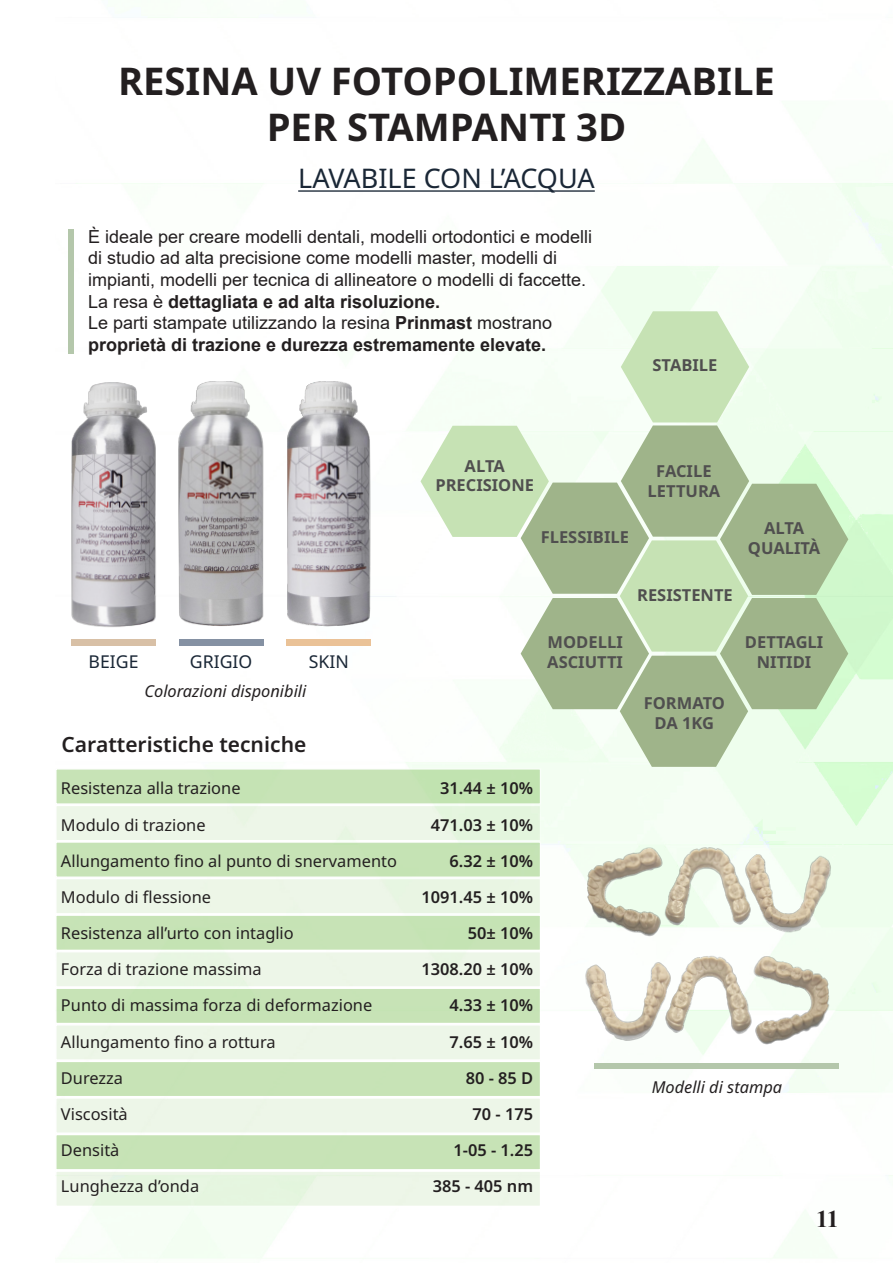
<style>
.page{position:relative;width:893px;height:1263px;background:#fff}
.page>*{position:absolute;margin:0;border:0;box-sizing:border-box;transform-origin:0 0}
.t1{font:700 38.1px "Noto Sans";color:#231f20}
.t2{font:27px "Noto Sans";color:#1a2736}
.t3{font:700 24px "Times New Roman";color:#231f20}
.t4{font:600 21px "Noto Sans";color:#231f20}
.t5{font:18px/21.6px "Arial";color:#231f20}
.t6{font:700 18px/21.6px "Arial";color:#231f20}
.t7{font:17.7px "Noto Sans";color:#1a2736}
.t8{font:700 16.5px/19.8px "Noto Sans";color:#504f4f}
.t9{font:16.35px "Noto Sans";color:#231f20}
.t10{font:600 16.35px "Noto Sans";color:#231f20}
.t11{font:italic 16.35px "Noto Sans";color:#231f20}
.s1{font-weight:400}
</style>
<div class="page">
<div style="left:55px;top:768px;width:486px;height:37px;background:#c7e3b6;border:1px solid #fff"></div>
<div style="left:55px;top:805px;width:486px;height:36px;background:#edf6e8;border:1px solid #fff"></div>
<div style="left:55px;top:841px;width:486px;height:37px;background:#c7e3b6;border:1px solid #fff"></div>
<div style="left:55px;top:878px;width:486px;height:36px;background:#edf6e7;border:1px solid #fff"></div>
<div style="left:55px;top:914px;width:486px;height:37px;background:#c7e3b6;border:1px solid #fff"></div>
<div style="left:55px;top:951px;width:486px;height:36px;background:#edf6e8;border:1px solid #fff"></div>
<div style="left:55px;top:987px;width:486px;height:37px;background:#c7e3b6;border:1px solid #fff"></div>
<div style="left:55px;top:1024px;width:486px;height:37px;background:#edf6e8;border:1px solid #fff"></div>
<div style="left:55px;top:1061px;width:486px;height:36px;background:#c7e3b6;border:1px solid #fff"></div>
<div style="left:55px;top:1097px;width:486px;height:37px;background:#edf6e8;border:1px solid #fff"></div>
<div style="left:55px;top:1134px;width:486px;height:36px;background:#c7e3b6;border:1px solid #fff"></div>
<div style="left:55px;top:1170px;width:486px;height:37px;background:#ecf6e7;border:1px solid #fff"></div>
<hr style="left:298px;top:190px;width:297px;height:2px;background:#1a2736">
<img style="left:287px;top:381px;width:84px;height:246px">
<div style="left:286px;top:640px;width:85px;height:6px;background:#eac297"></div>
<img style="left:71px;top:382px;width:85px;height:245px">
<div style="left:71px;top:640px;width:85px;height:6px;background:#d8c0a6"></div>
<img style="left:179px;top:381px;width:85px;height:246px">
<div style="left:179px;top:640px;width:85px;height:6px;background:#8591a3"></div>
<img style="left:576px;top:836px;width:263px;height:103px">
<img style="left:576px;top:944px;width:263px;height:103px">
<div style="left:595px;top:1063px;width:244px;height:5px;background:#b4c7ab"></div>
<div style="left:68px;top:230px;width:6px;height:124px;background:#b4c7ab"></div>
<svg style="left:420px;top:311px;width:428px;height:456px"></svg>
<p class="t1" style="left:118px;top:54px;width:658px">RESINA UV FOTOPOLIMERIZZABILE</p>
<p class="t1" style="left:267px;top:100px;width:361px">PER STAMPANTI 3D</p>
<p class="t2" style="left:298px;top:160px;width:298px">LAVABILE CON L’ACQUA</p>
<p class="t5" style="left:88px;top:225px;width:506px">È ideale per creare modelli dentali, modelli ortodontici e modelli di studio ad alta precisione come modelli master, modelli di impianti, modelli per tecnica di allineatore o modelli di faccette.</p>
<p class="t6" style="left:88px;top:291px;width:354px"><span class="s1">La resa è</span> dettagliata e ad alta risoluzione.</p>
<p class="t6" style="left:88px;top:312px;width:466px"><span class="s1">Le parti stampate utilizzando la resina</span> Prinmast <span class="s1">mostrano </span>proprietà di trazione e durezza estremamente elevate.</p>
<p class="t8" style="left:652px;top:356px;width:66px">STABILE</p>
<p class="t7" style="left:89px;top:649px;width:52px">BEIGE</p>
<p class="t7" style="left:190px;top:649px;width:64px">GRIGIO</p>
<p class="t7" style="left:309px;top:649px;width:42px">SKIN</p>
<p class="t11" style="left:144px;top:679px;width:163px">Colorazioni disponibili</p>
<p class="t4" style="left:62px;top:729px;width:246px">Caratteristiche tecniche</p>
<p class="t9" style="left:61px;top:777px;width:181px">Resistenza alla trazione</p>
<p class="t9" style="left:61px;top:813px;width:146px">Modulo di trazione</p>
<p class="t9" style="left:61px;top:849px;width:337px">Allungamento fino al punto di snervamento</p>
<p class="t9" style="left:61px;top:885px;width:152px">Modulo di flessione</p>
<p class="t9" style="left:61px;top:922px;width:234px">Resistenza all’urto con intaglio</p>
<p class="t9" style="left:61px;top:958px;width:202px">Forza di trazione massima</p>
<p class="t9" style="left:61px;top:994px;width:313px">Punto di massima forza di deformazione</p>
<p class="t9" style="left:61px;top:1030px;width:216px">Allungamento fino a rottura</p>
<p class="t9" style="left:61px;top:1066px;width:64px">Durezza</p>
<p class="t9" style="left:61px;top:1102px;width:68px">Viscosità</p>
<p class="t9" style="left:61px;top:1139px;width:60px">Densità</p>
<p class="t9" style="left:61px;top:1175px;width:140px">Lunghezza d’onda</p>
<p class="t8" style="left:465px;top:456px;width:42px">ALTA</p>
<p class="t8" style="left:435px;top:476px;width:100px">PRECISIONE</p>
<p class="t8" style="left:541px;top:527px;width:90px">FLESSIBILE</p>
<p class="t8" style="left:656px;top:462px;width:57px">FACILE</p>
<p class="t8" style="left:648px;top:481px;width:74px">LETTURA</p>
<p class="t8" style="left:547px;top:633px;width:77px">MODELLI<br>ASCIUTTI</p>
<p class="t8" style="left:637px;top:585px;width:97px">RESISTENTE</p>
<p class="t8" style="left:644px;top:694px;width:83px">FORMATO</p>
<p class="t8" style="left:655px;top:714px;width:61px">DA 1KG</p>
<p class="t8" style="left:764px;top:518px;width:42px">ALTA</p>
<p class="t8" style="left:748px;top:538px;width:74px">QUALITÀ</p>
<p class="t8" style="left:745px;top:633px;width:80px;text-align:center">DETTAGLI<br>NITIDI</p>
<p class="t10" style="left:440px;top:777px;width:95px">31.44 ± 10%</p>
<p class="t10" style="left:431px;top:813px;width:104px">471.03 ± 10%</p>
<p class="t10" style="left:450px;top:849px;width:85px">6.32 ± 10%</p>
<p class="t10" style="left:421px;top:885px;width:113px">1091.45 ± 10%</p>
<p class="t10" style="left:468px;top:922px;width:67px">50± 10%</p>
<p class="t10" style="left:421px;top:958px;width:113px">1308.20 ± 10%</p>
<p class="t10" style="left:450px;top:994px;width:85px">4.33 ± 10%</p>
<p class="t10" style="left:450px;top:1030px;width:85px">7.65 ± 10%</p>
<p class="t10" style="left:466px;top:1066px;width:69px">80 - 85 D</p>
<p class="t10" style="left:473px;top:1102px;width:62px">70 - 175</p>
<p class="t10" style="left:453px;top:1139px;width:81px">1-05 - 1.25</p>
<p class="t10" style="left:433px;top:1175px;width:102px">385 - 405 nm</p>
<p class="t11" style="left:652px;top:1075px;width:132px">Modelli di stampa</p>
<p class="t3" style="left:816px;top:1201px;width:24px">11</p>
</div>
